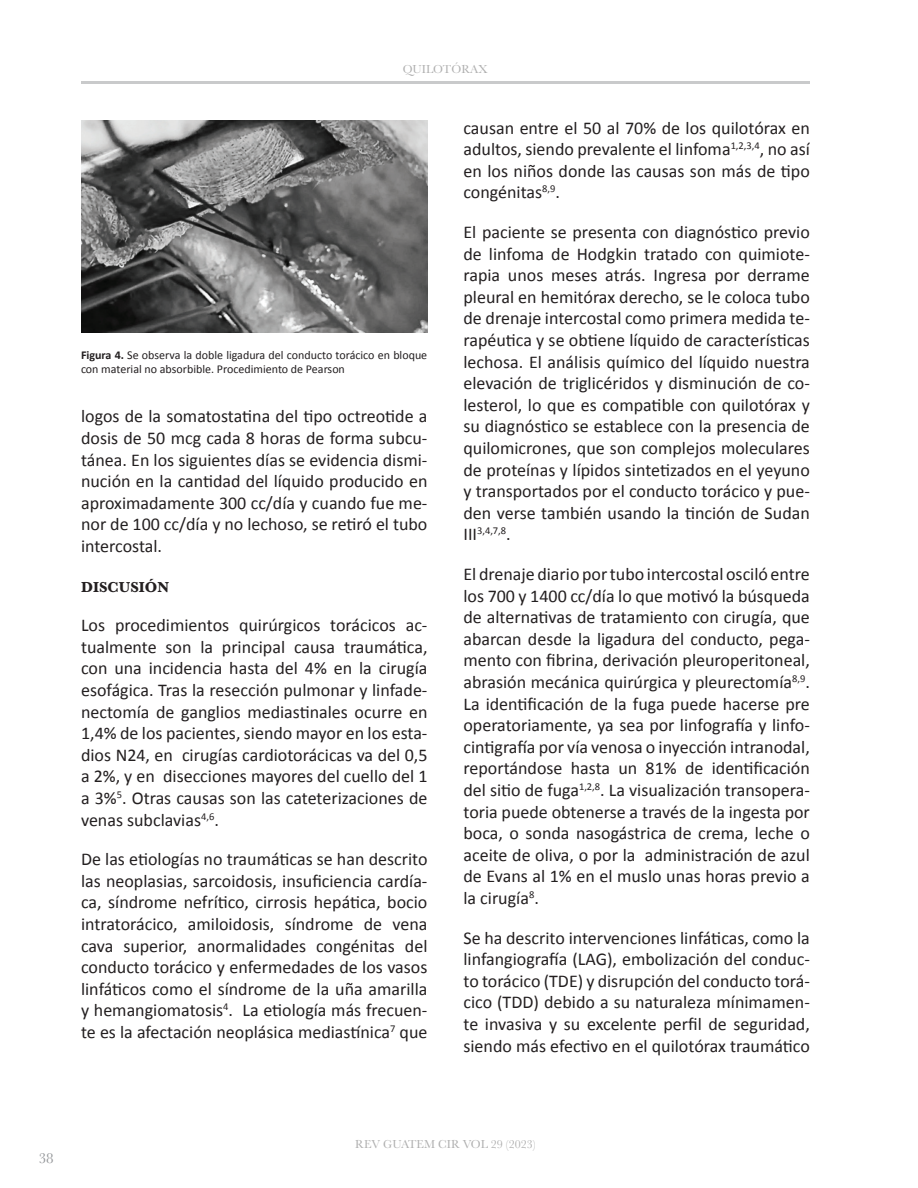
<style>
.page{position:relative;width:918px;height:1188px;background:#fff}
.page>*{position:absolute;margin:0;border:0;box-sizing:border-box;transform-origin:0 0}
.t1{font:18px/21.6px "Calibri";color:#231f20;text-align:justify}
.t2{font:700 15px "Baskerville";color:#231f20}
.t3{font:15px "Baskerville";color:#939598}
.t4{font:12px/13.5px "Calibri";color:#231f20}
.t5{font:12px "Baskerville";color:#afafaf}
.t6{font:10.5px "Calibri";color:#231f20}
.s1{font-weight:700}
.s2{font-size:18px}
</style>
<div class="page">
<hr style="left:81px;top:81px;width:729px;height:3px;background:#939598">
<img style="left:81px;top:120px;width:346px;height:213px">
<p class="t5" style="left:403px;top:62px;width:86px">QUILOTÓRAX</p>
<p class="t4" style="left:81px;top:350px;width:348px"><span class="s1">Figura 4.</span> Se observa la doble ligadura del conducto torácico en bloque con material no absorbible. Procedimiento de Pearson</p>
<p class="t1" style="left:81px;top:407px;width:348px">logos de la somatostatina del tipo octreotide a dosis de 50 mcg cada 8 horas de forma subcu&shy;tánea. En los siguientes días se evidencia dismi&shy;nución en la cantidad del líquido producido en aproximadamente 300 cc/día y cuando fue me&shy;nor de 100 cc/día y no lechoso, se retiró el tubo intercostal.</p>
<p class="t2" style="left:81px;top:578px;width:90px">DISCUSIÓN</p>
<p class="t1" style="left:81px;top:616px;width:348px">Los procedimientos quirúrgicos torácicos ac&shy;tualmente son la principal causa traumática, con una incidencia hasta del 4% en la cirugía esofágica. Tras la resección pulmonar y linfade&shy;nectomía de ganglios mediastinales ocurre en 1,4% de los pacientes, siendo mayor en los esta&shy;dios N24, en cirugías cardiotorácicas va del 0,5 a 2%, y en disecciones mayores del cuello del 1 a 3%<sup>5</sup>. Otras causas son las cateterizaciones de venas subclavias<sup>4,6</sup>.</p>
<p class="t1" style="left:81px;top:850px;width:348px">De las etiologías no traumáticas se han descrito las neoplasias, sarcoidosis, insuficiencia cardía&shy;ca, síndrome nefrítico, cirrosis hepática, bocio intratorácico, amiloidosis, síndrome de vena cava superior, anormalidades congénitas del conducto torácico y enfermedades de los vasos linfáticos como el síndrome de la uña amarilla y hemangiomatosis<sup>4</sup>. La etiología más frecuen&shy;te es la afectación neoplásica mediastínica<sup>7</sup> que</p>
<p class="t1" style="left:464px;top:118px;width:348px">causan entre el 50 al 70% de los quilotórax en adultos, siendo prevalente el linfoma<sup>1,2,3,4</sup>, no así en los niños donde las causas son más de tipo congénitas<sup>8,9</sup>.</p>
<p class="t1" style="left:464px;top:223px;width:348px">El paciente se presenta con diagnóstico previo de linfoma de Hodgkin tratado con quimiote&shy;rapia unos meses atrás. Ingresa por derrame pleural en hemitórax derecho, se le coloca tubo de drenaje intercostal como primera medida te&shy;rapéutica y se obtiene líquido de características lechosa. El análisis químico del líquido nuestra elevación de triglicéridos y disminución de co&shy;lesterol, lo que es compatible con quilotórax y su diagnóstico se establece con la presencia de quilomicrones, que son complejos moleculares de proteínas y lípidos sintetizados en el yeyuno y transportados por el conducto torácico y pue&shy;den verse también usando la tinción de Sudan</p>
<p class="t6" style="left:464px;top:526px;width:49px"><span class="s2">III</span>3,4,7,8<span class="s2">.</span></p>
<p class="t1" style="left:463px;top:565px;width:348px">El drenaje diario por tubo intercostal osciló entre los 700 y 1400 cc/día lo que motivó la búsqueda de alternativas de tratamiento con cirugía, que abarcan desde la ligadura del conducto, pega&shy;mento con fibrina, derivación pleuroperitoneal, abrasión mecánica quirúrgica y pleurectomía<sup>8,9</sup>.<br>La identificación de la fuga puede hacerse pre operatoriamente, ya sea por linfografía y linfo&shy;cintigrafía por vía venosa o inyección intranodal, reportándose hasta un 81% de identificación del sitio de fuga<sup>1,2,8</sup>. La visualización transopera&shy;toria puede obtenerse a través de la ingesta por boca, o sonda nasogástrica de crema, leche o aceite de oliva, o por la administración de azul de Evans al 1% en el muslo unas horas previo a la cirugía<sup>8</sup>.</p>
<p class="t1" style="left:463px;top:928px;width:348px">Se ha descrito intervenciones linfáticas, como la linfangiografía (LAG), embolización del conduc&shy;to torácico (TDE) y disrupción del conducto torá&shy;cico (TDD) debido a su naturaleza mínimamen&shy;te invasiva y su excelente perfil de seguridad, siendo más efectivo en el quilotórax traumático</p>
<p class="t3" style="left:39px;top:1149px;width:16px">38</p>
<p class="t5" style="left:355px;top:1137px;width:182px">REV GUATEM CIR VOL 29 (2023)</p>
</div>
